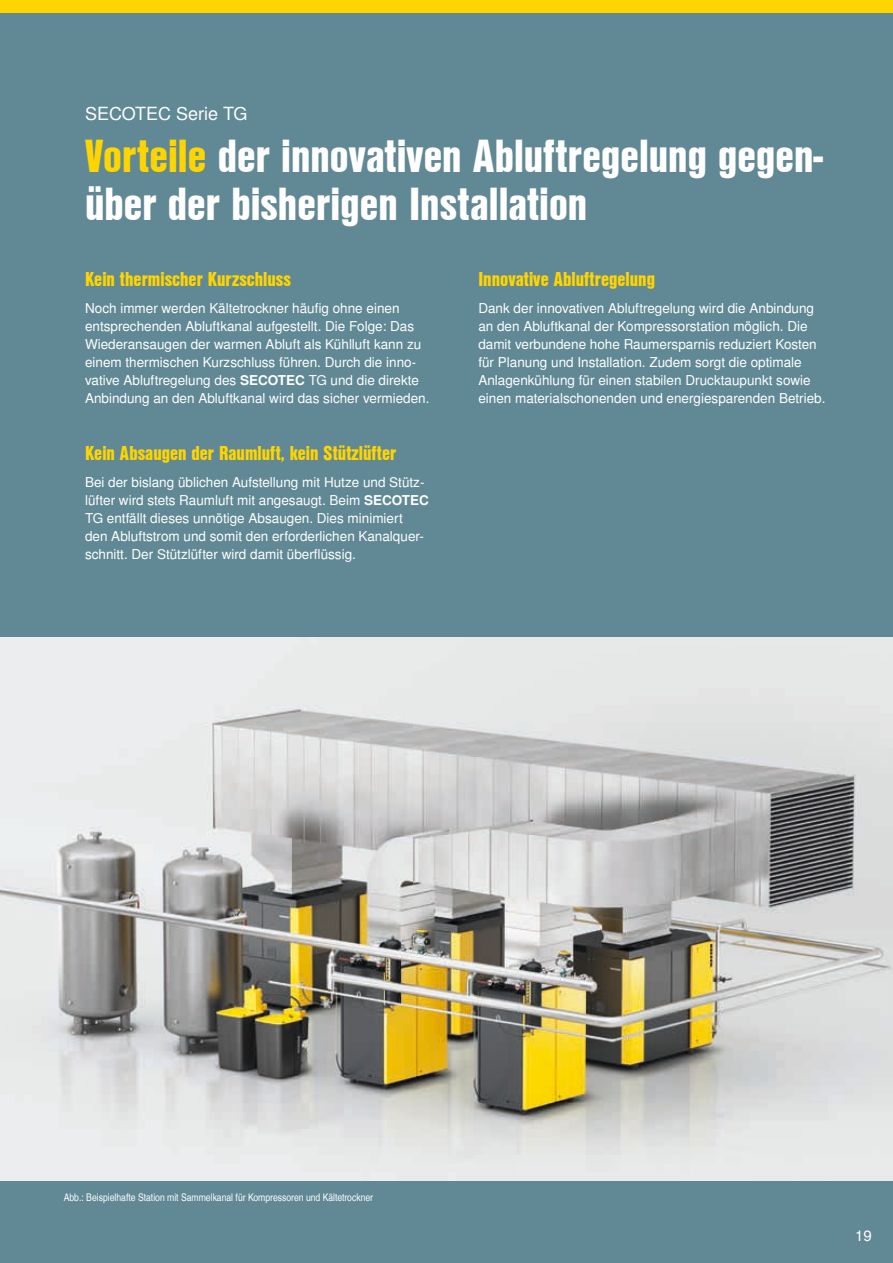
<style>
.page{position:relative;width:893px;height:1263px;background:#618995}
.page>*{position:absolute;margin:0;border:0;box-sizing:border-box;transform-origin:0 0}
.t1{font:45px/48px "Nimbus San L Bla Con";color:#fff}
.t2{font:19.5px "Nimbus San L Bla Con";color:#ffd500}
.t3{font:18px "Nimbus San L";color:#fff}
.t4{font:15px "Nimbus San L";color:#fff}
.t5{font:13.5px/18px "Nimbus San L";color:#fff}
.t6{font:10.5px "Nimbus San L Reg Con";color:#fff}
.s1{color:#ffd500}
.s2{font-weight:700}
</style>
<div class="page">
<img style="left:0;top:638px;width:893px;height:542px">
<div style="left:0;top:0;width:893px;height:13px;background:#ffd500"></div>
<h3 class="t3" style="left:85px;top:103px;width:164px">SECOTEC Serie TG</h3>
<h1 class="t1" style="left:85px;top:130px;width:739px"><span class="s1">Vorteile</span> der innovativen Abluftregelung gegen&shy;über der bisherigen Installation</h1>
<h2 class="t2" style="left:85px;top:265px;width:207px">Kein thermischer Kurzschluss</h2>
<p class="t5" style="left:85px;top:300px;width:346px">Noch immer werden Kältetrockner häufig ohne einen entsprechenden Abluftkanal aufgestellt. Die Folge: Das Wiederansaugen der warmen Abluft als Kühlluft kann zu einem thermischen Kurzschluss führen. Durch die inno&shy;vative Abluftregelung des <span class="s2">SECOTEC</span> TG und die direkte Anbindung an den Abluftkanal wird das sicher vermieden.</p>
<h2 class="t2" style="left:85px;top:439px;width:313px">Kein Absaugen der Raumluft, kein Stützlüfter</h2>
<p class="t5" style="left:85px;top:474px;width:345px">Bei der bislang üblichen Aufstellung mit Hutze und Stütz&shy;lüfter wird stets Raumluft mit angesaugt. Beim <span class="s2">SECOTEC </span>TG entfällt dieses unnötige Absaugen. Dies minimiert<br>den Abluftstrom und somit den erforderlichen Kanalquer&shy;schnitt. Der Stützlüfter wird damit überflüssig.</p>
<h2 class="t2" style="left:478px;top:265px;width:178px">Innovative Abluftregelung</h2>
<p class="t5" style="left:478px;top:300px;width:349px">Dank der innovativen Abluftregelung wird die Anbindung an den Abluftkanal der Kompressorstation möglich. Die damit verbundene hohe Raumersparnis reduziert Kosten für Planung und Installation. Zudem sorgt die optimale Anlagenkühlung für einen stabilen Drucktaupunkt sowie einen materialschonenden und energiesparenden Betrieb.</p>
<p class="t6" style="left:64px;top:1191px;width:311px">Abb.: Beispielhafte Station mit Sammelkanal für Kompressoren und Kältetrockner</p>
<p class="t4" style="left:855px;top:1226px;width:18px">19</p>
</div>
